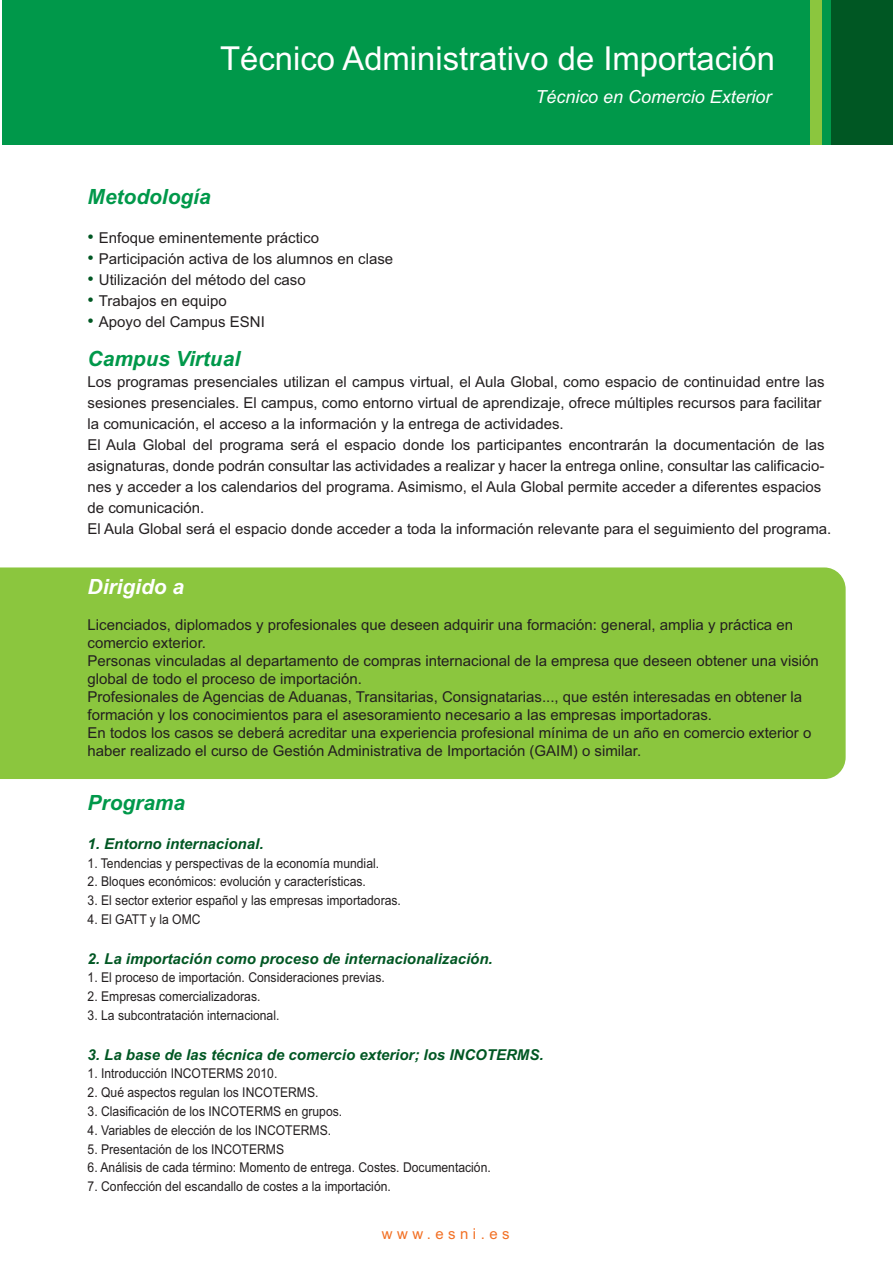
<style>
.page{position:relative;width:893px;height:1263px;background:#fff}
.page>*{position:absolute;margin:0;border:0;box-sizing:border-box;transform-origin:0 0}
.t1{font:33px "Arial";color:#fff}
.t2{font:italic 700 21px "Arial";color:#00984a}
.t3{font:italic 700 21px "Arial";color:#fff}
.t4{font:italic 18px "Arial";color:#fff}
.t5{font:15px/21px "Arial";color:#231f20}
.t6{font:italic 700 15px "Arial";color:#005723}
.t7{font:15px "Arial";letter-spacing:.3em;color:#f27024}
.t8{font:13.5px "Arial";color:#231f20;scale:.9 1}
.s1{font-size:18px;color:#005723}
</style>
<div class="page">
<div style="left:2px;top:0;width:891px;height:144px;background:#00984a"></div>
<div style="left:831px;top:0;width:62px;height:144px;background:#005723"></div>
<div style="left:810px;top:0;width:11px;height:144px;background:#8bc63e"></div>
<div style="left:0;top:567px;width:846px;height:212px;background:#8bc63e"></div>
<h1 class="t1" style="left:220px;top:37px;width:556px">Técnico Administrativo de Importación</h1>
<p class="t4" style="left:536px;top:85px;width:237px">Técnico en Comercio Exterior</p>
<h2 class="t2" style="left:88px;top:183px;width:125px">Metodología</h2>
<p class="t5" style="left:88px;top:227px;width:233px"><span class="s1">•</span> Enfoque eminentemente práctico</p>
<p class="t5" style="left:88px;top:248px;width:307px"><span class="s1">•</span> Participación activa de los alumnos en clase</p>
<p class="t5" style="left:88px;top:269px;width:220px"><span class="s1">•</span> Utilización del método del caso</p>
<p class="t5" style="left:88px;top:290px;width:141px"><span class="s1">•</span> Trabajos en equipo</p>
<p class="t5" style="left:88px;top:311px;width:179px"><span class="s1">•</span> Apoyo del Campus ESNI</p>
<h2 class="t2" style="left:88px;top:345px;width:154px">Campus Virtual</h2>
<p class="t5" style="left:88px;top:371px;width:745px">Los programas presenciales utilizan el campus virtual, el Aula Global, como espacio de continuidad entre las sesiones presenciales. El campus, como entorno virtual de aprendizaje, ofrece múltiples recursos para facilitar la comunicación, el acceso a la información y la entrega de actividades.<br>El Aula Global del programa será el espacio donde los participantes encontrarán la documentación de las asignaturas, donde podrán consultar las actividades a realizar y hacer la entrega online, consultar las calificacio&shy;nes y acceder a los calendarios del programa. Asimismo, el Aula Global permite acceder a diferentes espacios de comunicación.<br>El Aula Global será el espacio donde acceder a toda la información relevante para el seguimiento del programa.</p>
<h2 class="t3" style="left:88px;top:573px;width:98px">Dirigido a</h2>
<p class="t5" style="left:88px;top:616px;width:733px;line-height:18px">Licenciados, diplomados y profesionales que deseen adquirir una formación: general, amplia y práctica en comercio exterior.<br>Personas vinculadas al departamento de compras internacional de la empresa que deseen obtener una visión global de todo el proceso de importación.<br>Profesionales de Agencias de Aduanas, Transitarias, Consignatarias..., que estén interesadas en obtener la formación y los conocimientos para el asesoramiento necesario a las empresas importadoras.<br>En todos los casos se deberá acreditar una experiencia profesional mínima de un año en comercio exterior o haber realizado el curso de Gestión Administrativa de Importación (GAIM) o similar.</p>
<h2 class="t2" style="left:88px;top:789px;width:99px">Programa</h2>
<p class="t6" style="left:88px;top:834px;width:177px">1. Entorno internacional.</p>
<p class="t8" style="left:88px;top:854px;width:325px">1. Tendencias y perspectivas de la economía mundial.</p>
<p class="t8" style="left:88px;top:873px;width:311px">2. Bloques económicos: evolución y características.</p>
<p class="t8" style="left:88px;top:892px;width:350px">3. El sector exterior español y las empresas importadoras.</p>
<p class="t8" style="left:88px;top:910px;width:127px">4. El GATT y la OMC</p>
<p class="t6" style="left:88px;top:949px;width:407px">2. La importación como proceso de internacionalización.</p>
<p class="t8" style="left:88px;top:969px;width:332px">1. El proceso de importación. Consideraciones previas.</p>
<p class="t8" style="left:88px;top:988px;width:194px">2. Empresas comercializadoras.</p>
<p class="t8" style="left:88px;top:1006px;width:215px">3. La subcontratación internacional.</p>
<p class="t6" style="left:88px;top:1045px;width:457px">3. La base de las técnica de comercio exterior; los INCOTERMS.</p>
<p class="t8" style="left:88px;top:1065px;width:212px">1. Introducción INCOTERMS 2010.</p>
<p class="t8" style="left:88px;top:1084px;width:258px">2. Qué aspectos regulan los INCOTERMS.</p>
<p class="t8" style="left:88px;top:1102px;width:284px">3. Clasificación de los INCOTERMS en grupos.</p>
<p class="t8" style="left:88px;top:1121px;width:272px">4. Variables de elección de los INCOTERMS.</p>
<p class="t8" style="left:88px;top:1140px;width:220px">5. Presentación de los INCOTERMS</p>
<p class="t8" style="left:88px;top:1159px;width:450px">6. Análisis de cada término: Momento de entrega. Costes. Documentación.</p>
<p class="t8" style="left:88px;top:1177px;width:338px">7. Confección del escandallo de costes a la importación.</p>
<p class="t7" style="left:382px;top:1223px;width:129px">www.esni.es</p>
</div>
